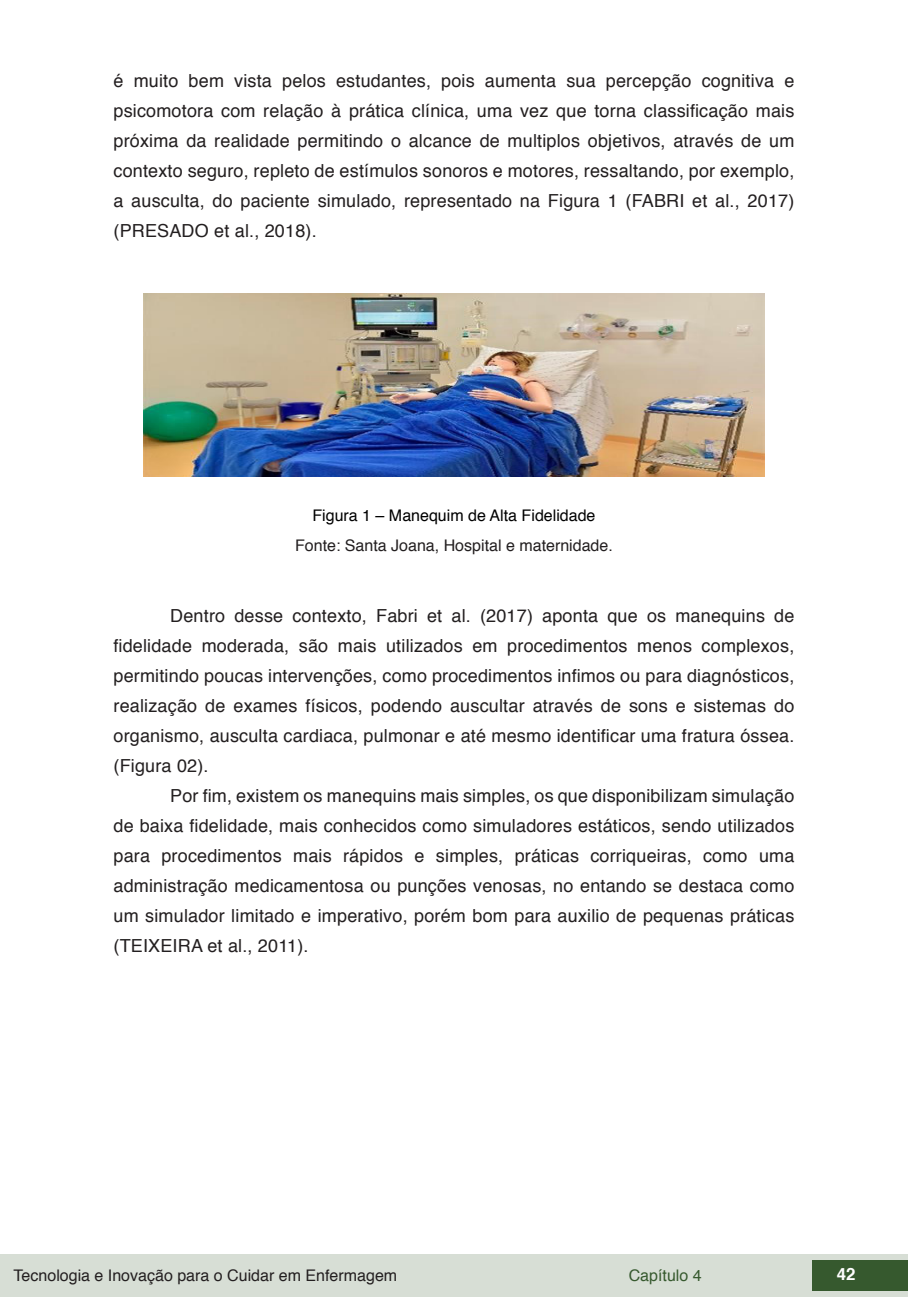
<style>
.page{position:relative;width:908px;height:1304px;background:#fff}
.page>*{position:absolute;margin:0;border:0;box-sizing:border-box;transform-origin:0 0}
.txt{font:18px/30px "Helvetica";letter-spacing:.01em;color:#231f20;text-align:justify}
.t1{font:700 16.8px "Helvetica";color:#fff}
.fonte_tab_gra_imag{font:16px "Helvetica";color:#231f20}
.info_tab_graf_imag{font:16px "Helvetica";color:#000}
.t2{font:16px "Helvetica";color:#36592e}
</style>
<div class="page">
<div style="left:0;top:1254px;width:906px;height:43px;background:#d7ded5"></div>
<div style="left:812px;top:1261px;width:95px;height:30px;background:#36592e"></div>
<img style="left:143px;top:294px;width:621px;height:183px">
<p class="txt" style="left:113px;top:66px;width:682px">é muito bem vista pelos estudantes, pois aumenta sua percepção cognitiva e psicomotora com relação à prática clínica, uma vez que torna classificação mais próxima da realidade permitindo o alcance de multiplos objetivos, através de um contexto seguro, repleto de estímulos sonoros e motores, ressaltando, por exemplo, a ausculta, do paciente simulado, representado na Figura 1 (FABRI et al., 2017) (PRESADO et al., 2018).</p>
<p class="info_tab_graf_imag" style="left:312px;top:503px;width:284px">Figura 1 – Manequim de Alta Fidelidade</p>
<p class="fonte_tab_gra_imag" style="left:295px;top:533px;width:319px">Fonte: Santa Joana, Hospital e maternidade.</p>
<p class="txt" style="left:113px;top:601px;width:682px;text-indent:57px">Dentro desse contexto, Fabri et al. (2017) aponta que os manequins de fidelidade moderada, são mais utilizados em procedimentos menos complexos, permitindo poucas intervenções, como procedimentos infimos ou para diagnósticos, realização de exames físicos, podendo auscultar através de sons e sistemas do organismo, ausculta cardiaca, pulmonar e até mesmo identificar uma fratura óssea. (Figura 02).</p>
<p class="txt" style="left:113px;top:781px;width:682px;text-indent:57px">Por fim, existem os manequins mais simples, os que disponibilizam simulação de baixa fidelidade, mais conhecidos como simuladores estáticos, sendo utilizados para procedimentos mais rápidos e simples, práticas corriqueiras, como uma administração medicamentosa ou punções venosas, no entando se destaca como um simulador limitado e imperativo, porém bom para auxilio de pequenas práticas (TEIXEIRA et al., 2011).</p>
<p class="fonte_tab_gra_imag" style="left:14px;top:1263px;width:385px">Tecnologia e Inovação para o Cuidar em Enfermagem</p>
<p class="t2" style="left:628px;top:1263px;width:74px">Capítulo 4</p>
<p class="t1" style="left:836px;top:1261px;width:20px">42</p>
</div>
